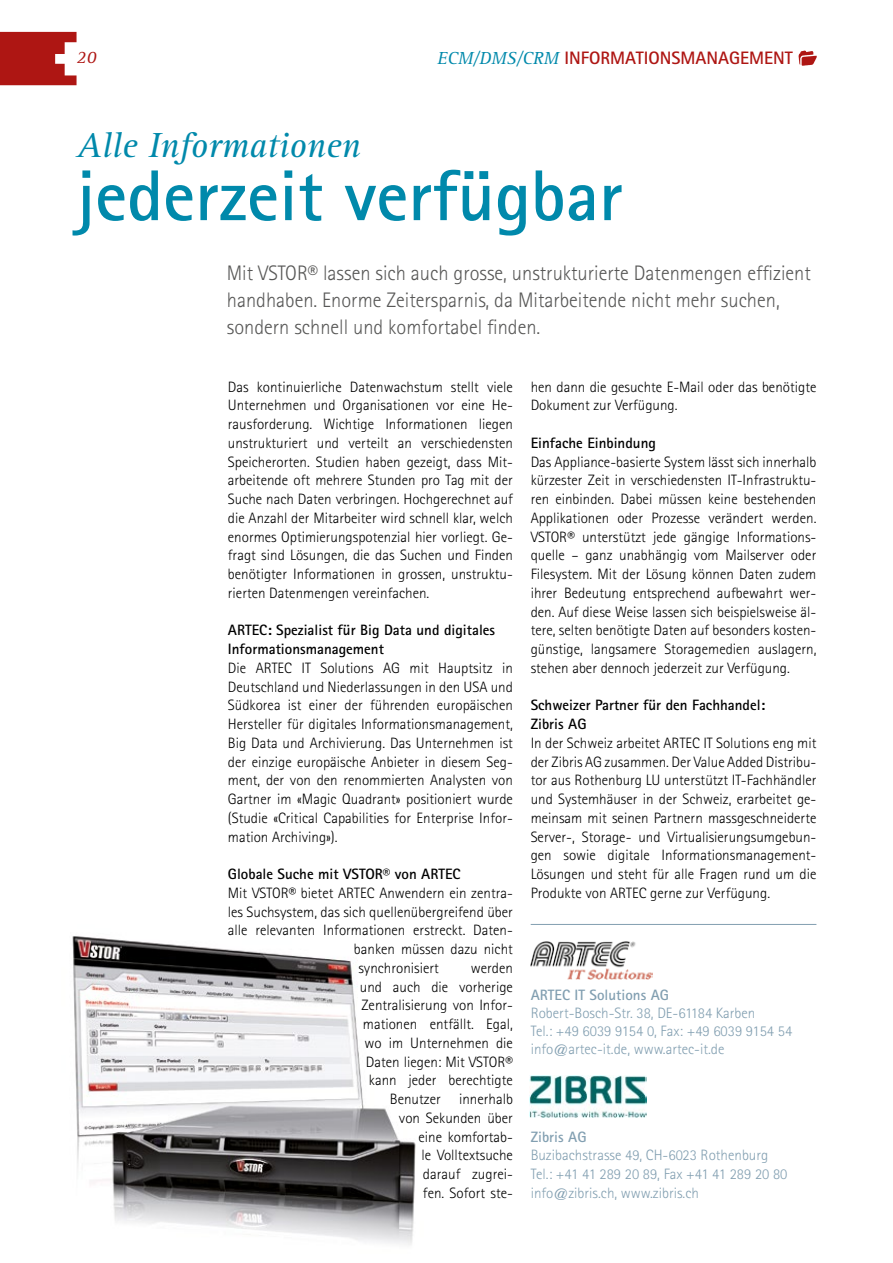
<style>
.page{position:relative;width:893px;height:1263px;background:#fff}
.page>*{position:absolute;margin:0;border:0;box-sizing:border-box;transform-origin:0 0}
.t1{font:700 72px "Rotis Sans Serif";color:#0089ab}
.t2{font:italic 36px "Rotis Serif";color:#0089ab}
.t3{font:300 21px/27px "Rotis Sans Serif";color:#575756}
.t4{font:700 18px "Rotis Sans Serif";color:#ae1613}
.t5{font:italic 18px "Rotis Serif";color:#ae1613}
.t6{font:300 15px/18.8px "Rotis Sans Serif";color:#000;text-align:justify}
.t7{font:300 15px/18px "Rotis Sans Serif";color:#829fb1}
.t8{font:700 15px/18.8px "Rotis Sans Serif";color:#000}
.t9{font:700 15px "Rotis Sans Serif";color:#829fb1}
.s1{font-family:"Rotis Serif";font-weight:400;font-style:italic;color:#0089ab}
</style>
<div class="page">
<img style="left:798px;top:51px;width:18px;height:14px">
<svg style="left:0;top:32px;width:77px;height:53px"></svg>
<img style="left:72px;top:936px;width:344px;height:309px">
<hr style="left:531px;top:924px;width:285px;height:1px;background:#829fb1">
<img style="left:530px;top:941px;width:122px;height:39px">
<img style="left:530px;top:1075px;width:117px;height:42px">
<p class="t5" style="left:77px;top:47px;width:22px">20</p>
<p class="t4" style="left:437px;top:47px;width:357px"><span class="s1">ECM/DMS/CRM</span> INFORMATIONSMANAGEMENT</p>
<h2 class="t2" style="left:77px;top:125px;width:286px">Alle Informationen</h2>
<h1 class="t1" style="left:77px;top:150px;width:548px">jederzeit verfügbar</h1>
<h3 class="t3" style="left:227px;top:259px;width:585px">Mit VSTOR® lassen sich auch grosse, unstrukturierte Datenmengen effizient handhaben. Enorme Zeitersparnis, da Mitarbeitende nicht mehr suchen, sondern schnell und komfortabel finden.</h3>
<p class="t6" style="left:228px;top:377px;width:287px">Das kontinuierliche Datenwachstum stellt viele Unternehmen und Organisationen vor eine He&shy;rausforderung. Wichtige Informationen liegen unstrukturiert und verteilt an verschiedensten Speicherorten. Studien haben gezeigt, dass Mit&shy;arbeitende oft mehrere Stunden pro Tag mit der Suche nach Daten verbringen. Hochgerechnet auf die Anzahl der Mitarbeiter wird schnell klar, welch enormes Optimierungspotenzial hier vorliegt. Ge&shy;fragt sind Lösungen, die das Suchen und Finden benötigter Informationen in grossen, unstruktu&shy;rierten Datenmengen vereinfachen.</p>
<p class="t8" style="left:228px;top:621px;width:269px">ARTEC: Spezialist für Big Data und digitales<br>Informationsmanagement</p>
<p class="t6" style="left:228px;top:658px;width:287px">Die ARTEC IT Solutions AG mit Hauptsitz in Deutschland und Niederlassungen in den USA und Südkorea ist einer der führenden europäischen Hersteller für digitales Informationsmanagement, Big Data und Archivierung. Das Unternehmen ist der einzige europäische Anbieter in diesem Seg&shy;ment, der von den renommierten Analysten von Gartner im «Magic Quadrant» positioniert wurde (Studie «Critical Capabilities for Enterprise Infor&shy;mation Archiving»).</p>
<p class="t8" style="left:228px;top:864px;width:234px">Globale Suche mit VSTOR® von ARTEC</p>
<p class="t6" style="left:228px;top:883px;width:287px">Mit VSTOR® bietet ARTEC Anwendern ein zentra-</p>
<p class="t6" style="left:228px;top:902px;width:287px">les Suchsystem, das sich quellenübergreifend über</p>
<p class="t6" style="left:228px;top:921px;width:287px">alle relevanten Informationen erstreckt. Daten-</p>
<p class="t6" style="left:354px;top:940px;width:160px">banken müssen dazu nicht</p>
<p class="t6" style="left:358px;top:958px;width:82px">synchronisiert</p>
<p class="t6" style="left:360px;top:958px;width:155px;text-align:right">werden<br>und auch die vorherige<br>Zentralisierung von Infor&shy;mationen entfällt. Egal, wo im Unternehmen die<br>Daten liegen: Mit VSTOR® kann jeder berechtigte<br>Benutzer innerhalb<br>von Sekunden über<br>eine komfortab-<br>le Volltextsuche<br>darauf zugrei-<br>fen. Sofort ste-</p>
<p class="t6" style="left:531px;top:377px;width:287px">hen dann die gesuchte E-Mail oder das benötigte<br>Dokument zur Verfügung.</p>
<p class="t8" style="left:531px;top:433px;width:127px">Einfache Einbindung</p>
<p class="t6" style="left:531px;top:452px;width:287px">Das Appliance-basierte System lässt sich innerhalb kürzester Zeit in verschiedensten IT-Infrastruktu&shy;ren einbinden. Dabei müssen keine bestehenden Applikationen oder Prozesse verändert werden.<br>VSTOR® unterstützt jede gängige Informations&shy;quelle – ganz unabhängig vom Mailserver oder Filesystem. Mit der Lösung können Daten zudem ihrer Bedeutung entsprechend aufbewahrt wer&shy;den. Auf diese Weise lassen sich beispielsweise äl&shy;tere, selten benötigte Daten auf besonders kosten&shy;günstige, langsamere Storagemedien auslagern, stehen aber dennoch jederzeit zur Verfügung.</p>
<p class="t8" style="left:531px;top:696px;width:236px">Schweizer Partner für den Fachhandel:<br>Zibris AG</p>
<p class="t6" style="left:531px;top:733px;width:287px">In der Schweiz arbeitet ARTEC IT Solutions eng mit der Zibris AG zusammen. Der Value Added Distribu&shy;tor aus Rothenburg LU unterstützt IT-Fachhändler und Systemhäuser in der Schweiz, erarbeitet ge&shy;meinsam mit seinen Partnern massgeschneiderte Server-, Storage- und Virtualisierungsumgebun&shy;gen sowie digitale Informationsmanagement-Lösungen und steht für alle Fragen rund um die Produkte von ARTEC gerne zur Verfügung.</p>
<p class="t9" style="left:531px;top:985px;width:140px">ARTEC IT Solutions AG</p>
<p class="t7" style="left:531px;top:1004px;width:263px">Robert-Bosch-Str. 38, DE-61184 Karben<br>Tel.: +49 6039 9154 0, Fax: +49 6039 9154 54 info@artec-it.de, www.artec-it.de</p>
<p class="t9" style="left:531px;top:1127px;width:57px">Zibris AG</p>
<p class="t7" style="left:531px;top:1146px;width:258px;line-height:18.8px">Buzibachstrasse 49, CH-6023 Rothenburg<br>Tel.: +41 41 289 20 89, Fax +41 41 289 20 80 info@zibris.ch, www.zibris.ch</p>
</div>
